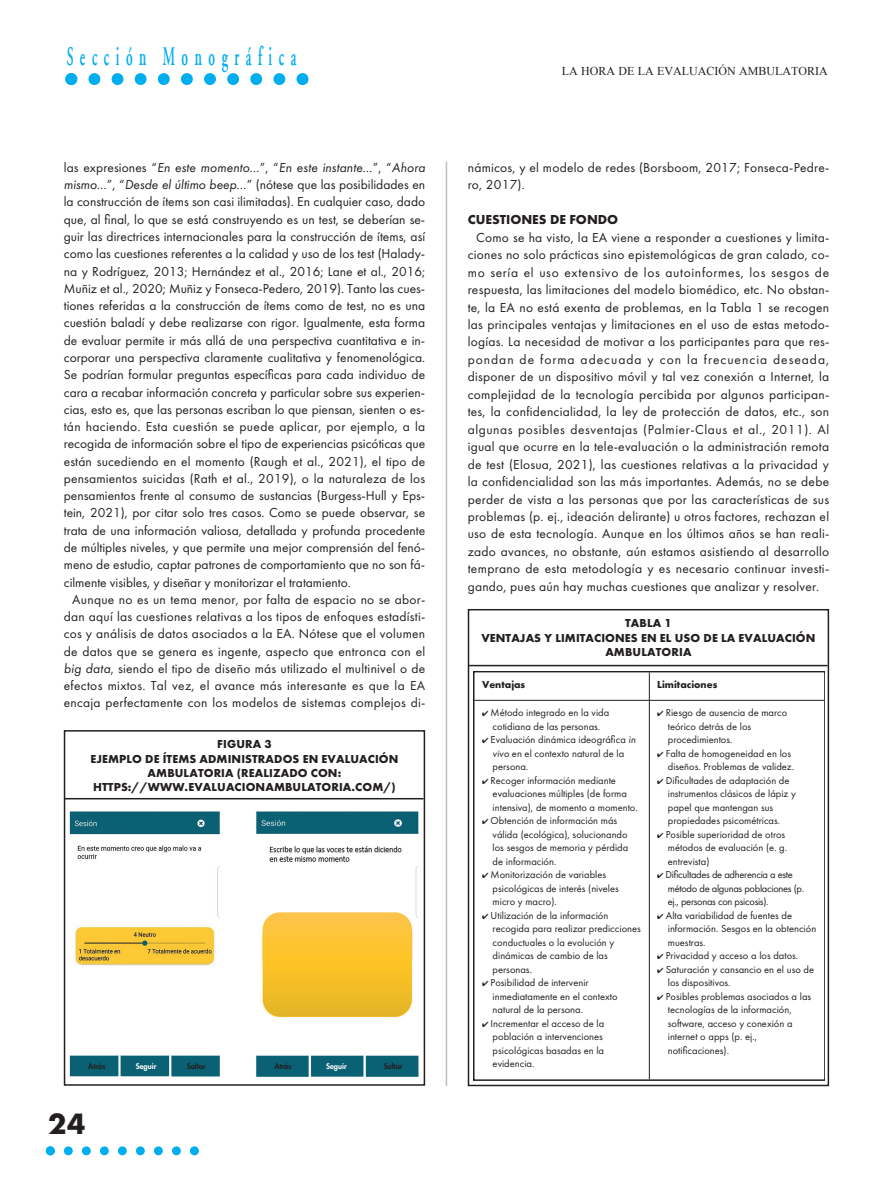
<style>
.page{position:relative;width:893px;height:1191px;background:#fff}
.page>*{position:absolute;margin:0;border:0;box-sizing:border-box;transform-origin:0 0}
.t1{font:600 27px "Adobe Garamond";letter-spacing:.485em;color:#00aeef;scale:.5 1}
.t2{font:700 27px "Futura";color:#231f20}
.t3{font:13.5px/17.2px "Futura PT";letter-spacing:.015em;color:#231f20;text-align:justify}
.t4{font:700 13.5px "Futura PT";color:#231f20}
.t5{font:700 12px/14.4px "Futura PT";letter-spacing:.01em;color:#231f20;text-align:center}
.t6{font:12px "Times New Roman";color:#231f20}
.t7{font:10.5px/13.5px "Futura PT";color:#231f20}
.t8{font:10.5px/13.5px "Futura PT";letter-spacing:-.03em;color:#231f20}
.t9{font:700 10.5px "Futura PT";color:#231f20}
.t10{font:800 7.5px "Futura";color:#231f20}
.t11{font:800 7.5px "Futura";color:#fff}
.s1{font-style:italic}
</style>
<div class="page">
<hr style="left:446px;top:162px;width:1px;height:923px;background:#bcbdc0">
<svg style="left:46px;top:1146px;width:153px;height:9px"></svg>
<svg style="left:65px;top:73px;width:221px;height:12px"></svg>
<svg style="left:296px;top:73px;width:12px;height:12px"></svg>
<div style="left:64px;top:730px;width:361px;height:355px;border:2px solid #231f20"></div>
<hr style="left:64px;top:798px;width:360px;height:1px;background:#231f20">
<img style="left:69px;top:811px;width:349px;height:266px">
<div style="left:468px;top:609px;width:361px;height:477px;border:2px solid #231f20"></div>
<hr style="left:468px;top:665px;width:359px;height:1px;background:#231f20">
<div style="left:474px;top:671px;width:351px;height:409px;border:2px solid #231f20"></div>
<hr style="left:649px;top:672px;width:1px;height:407px;background:#231f20">
<hr style="left:474px;top:700px;width:175px;height:1px;background:#231f20">
<hr style="left:650px;top:700px;width:174px;height:1px;background:#231f20">
<h1 class="t1" style="left:67px;top:44px;width:461px">Sección Monográfica</h1>
<p class="t3" style="left:64px;top:160px;width:363px">las expresiones “<span class="s1">En este momento</span>…”, “<span class="s1">En este instante</span>…”, “<span class="s1">Ahora mismo</span>…”, “<span class="s1">Desde el último beep</span>…” (nótese que las posibilidades en la construcción de ítems son casi ilimitadas). En cualquier caso, dado que, al final, lo que se está construyendo es un test, se deberían se&shy;guir las directrices internacionales para la construcción de ítems, así como las cuestiones referentes a la calidad y uso de los test (Halady&shy;na y Rodríguez, 2013; Hernández et al., 2016; Lane et al., 2016; Muñiz et al., 2020; Muñiz y Fonseca-Pedero, 2019). Tanto las cues&shy;tiones referidas a la construcción de ítems como de test, no es una cuestión baladí y debe realizarse con rigor. Igualmente, esta forma de evaluar permite ir más allá de una perspectiva cuantitativa e in&shy;corporar una perspectiva claramente cualitativa y fenomenológica.<br>Se podrían formular preguntas específicas para cada individuo de cara a recabar información concreta y particular sobre sus experien&shy;cias, esto es, que las personas escriban lo que piensan, sienten o es&shy;tán haciendo. Esta cuestión se puede aplicar, por ejemplo, a la recogida de información sobre el tipo de experiencias psicóticas que están sucediendo en el momento (Raugh et al., 2021), el tipo de pensamientos suicidas (Rath et al., 2019), o la naturaleza de los pensamientos frente al consumo de sustancias (Burgess-Hull y Eps&shy;tein, 2021), por citar solo tres casos. Como se puede observar, se trata de una información valiosa, detallada y profunda procedente de múltiples niveles, y que permite una mejor comprensión del fenó&shy;meno de estudio, captar patrones de comportamiento que no son fá&shy;cilmente visibles, y diseñar y monitorizar el tratamiento.</p>
<p class="t3" style="left:64px;top:592px;width:363px;text-indent:9px">Aunque no es un tema menor, por falta de espacio no se abor&shy;dan aquí las cuestiones relativas a los tipos de enfoques estadísti&shy;cos y análisis de datos asociados a la EA. Nótese que el volumen de datos que se genera es ingente, aspecto que entronca con el <span class="s1">big data</span>, siendo el tipo de diseño más utilizado el multinivel o de efectos mixtos. Tal vez, el avance más interesante es que la EA encaja perfectamente con los modelos de sistemas complejos di-</p>
<p class="t5" style="left:90px;top:737px;width:310px">FIGURA 3<br>EJEMPLO DE ÍTEMS ADMINISTRADOS EN EVALUACIÓN<br>AMBULATORIA (REALIZADO CON:<br>HTTPS://WWW.EVALUACIONAMBULATORIA.COM/)</p>
<p class="t10" style="left:88px;top:1062px;width:19px">Atrás</p>
<p class="t11" style="left:136px;top:1062px;width:22px">Seguir</p>
<p class="t10" style="left:187px;top:1062px;width:21px">Saltar</p>
<p class="t10" style="left:274px;top:1062px;width:19px">Atrás</p>
<p class="t11" style="left:326px;top:1062px;width:22px">Seguir</p>
<p class="t10" style="left:384px;top:1062px;width:21px">Saltar</p>
<h1 class="t2" style="left:48px;top:1105px;width:39px">24</h1>
<p class="t6" style="left:562px;top:64px;width:267px">LA HORA DE LA EVALUACIÓN AMBULATORIA</p>
<p class="t3" style="left:468px;top:160px;width:363px">námicos, y el modelo de redes (Borsboom, 2017; Fonseca-Pedre&shy;ro, 2017).</p>
<p class="t4" style="left:468px;top:212px;width:152px">CUESTIONES DE FONDO</p>
<p class="t3" style="left:468px;top:230px;width:363px;text-indent:9px">Como se ha visto, la EA viene a responder a cuestiones y limita&shy;ciones no solo prácticas sino epistemológicas de gran calado, co&shy;mo sería el uso extensivo de los autoinformes, los sesgos de respuesta, las limitaciones del modelo biomédico, etc. No obstan&shy;te, la EA no está exenta de problemas, en la Tabla 1 se recogen las principales ventajas y limitaciones en el uso de estas metodo&shy;logías. La necesidad de motivar a los participantes para que res&shy;pondan de forma adecuada y con la frecuencia deseada, disponer de un dispositivo móvil y tal vez conexión a Internet, la complejidad de la tecnología percibida por algunos participan&shy;tes, la confidencialidad, la ley de protección de datos, etc., son algunas posibles desventajas (Palmier-Claus et al., 2011). Al igual que ocurre en la tele-evaluación o la administración remota de test (Elosua, 2021), las cuestiones relativas a la privacidad y la confidencialidad son las más importantes. Además, no se debe perder de vista a las personas que por las características de sus problemas (p. ej., ideación delirante) u otros factores, rechazan el uso de esta tecnología. Aunque en los últimos años se han reali&shy;zado avances, no obstante, aún estamos asistiendo al desarrollo temprano de esta metodología y es necesario continuar investi&shy;gando, pues aún hay muchas cuestiones que analizar y resolver.</p>
<p class="t5" style="left:481px;top:616px;width:336px">TABLA 1<br>VENTAJAS Y LIMITACIONES EN EL USO DE LA EVALUACIÓN<br>AMBULATORIA</p>
<p class="t9" style="left:482px;top:678px;width:45px">Ventajas</p>
<p class="t9" style="left:657px;top:678px;width:62px">Limitaciones</p>
<p class="t7" style="left:482px;top:707px;width:129px;text-align:center">✔ Método integrado en la vida cotidiana de las personas.</p>
<p class="t7" style="left:493px;top:734px;width:145px;text-indent:-11px">✔ Evaluación dinámica ideográfica <span class="s1">in vivo</span> en el contexto natural de la persona.</p>
<p class="t7" style="left:493px;top:774px;width:147px;text-indent:-11px">✔ Recoger información mediante evaluaciones múltiples (de forma intensiva), de momento a momento.</p>
<p class="t7" style="left:493px;top:815px;width:137px;text-indent:-11px">✔ Obtención de información más válida (ecológica), solucionando los sesgos de memoria y pérdida de información.</p>
<p class="t7" style="left:493px;top:869px;width:128px;text-indent:-11px">✔ Monitorización de variables psicológicas de interés (niveles micro y macro).</p>
<p class="t7" style="left:493px;top:909px;width:150px;text-indent:-11px">✔ Utilización de la información recogida para realizar predicciones conductuales o la evolución y dinámicas de cambio de las personas.</p>
<p class="t7" style="left:493px;top:977px;width:126px;text-indent:-11px">✔ Posibilidad de intervenir inmediatamente en el contexto natural de la persona.</p>
<p class="t7" style="left:493px;top:1017px;width:113px;text-indent:-11px">✔ Incrementar el acceso de la población a intervenciones psicológicas basadas en la evidencia.</p>
<p class="t7" style="left:668px;top:707px;width:121px;text-indent:-11px">✔ Riesgo de ausencia de marco teórico detrás de los procedimientos.</p>
<p class="t7" style="left:657px;top:747px;width:138px;text-align:right">✔ Falta de homogeneidad en los diseños. Problemas de validez.</p>
<p class="t7" style="left:668px;top:774px;width:130px;text-indent:-11px">✔ Dificultades de adaptación de instrumentos clásicos de lápiz y papel que mantengan sus propiedades psicométricas.</p>
<p class="t7" style="left:668px;top:828px;width:121px;text-indent:-11px">✔ Posible superioridad de otros métodos de evaluación (e. g. entrevista)</p>
<p class="t8" style="left:668px;top:869px;width:138px;text-indent:-11px">✔ Dificultades de adherencia a este método de algunas poblaciones (p. ej., personas con psicosis).</p>
<p class="t7" style="left:668px;top:909px;width:150px;text-indent:-11px">✔ Alta variabilidad de fuentes de información. Sesgos en la obtención muestras.</p>
<p class="t7" style="left:657px;top:950px;width:143px">✔ Privacidad y acceso a los datos.</p>
<p class="t7" style="left:668px;top:963px;width:148px;text-indent:-11px">✔ Saturación y cansancio en el uso de los dispositivos.</p>
<p class="t7" style="left:668px;top:990px;width:145px;text-indent:-11px">✔ Posibles problemas asociados a las tecnologías de la información, software, acceso y conexión a internet o apps (p. ej., notificaciones).</p>
</div>
